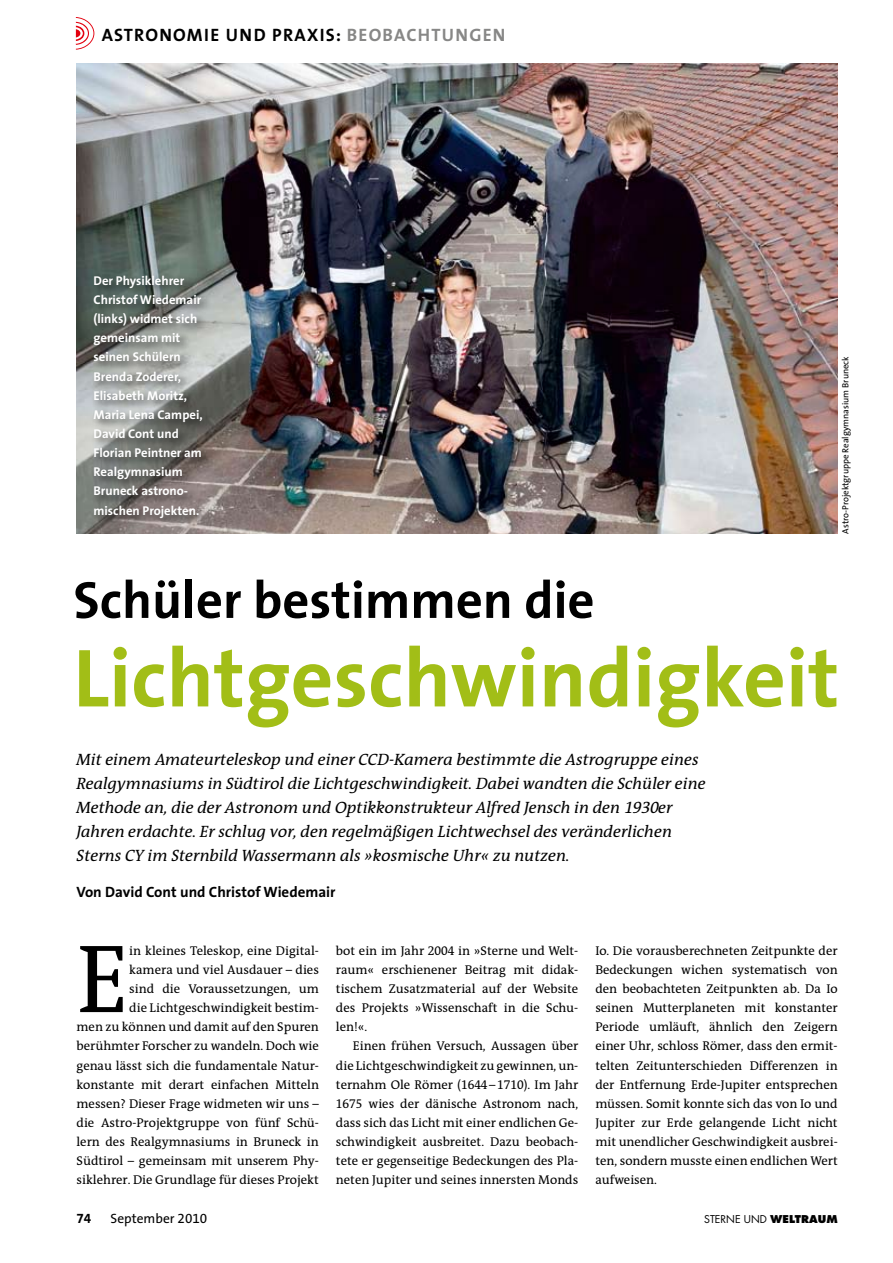
<style>
.page{position:relative;width:893px;height:1263px;background:#fff}
.page>*{position:absolute;margin:0;border:0;box-sizing:border-box;transform-origin:0 0}
.t1{font:97.8px "The Antiqua B5";color:#000}
.t2{font:700 83.25px "The Sans";color:#a2be17}
.t3{font:700 52.5px "The Sans";color:#000}
.t4{font:700 18px "The Sans";letter-spacing:.07em;color:#000}
.t5{font:700 18px "The Sans";letter-spacing:.07em;color:#878786}
.t6{font:italic 16.5px/24px "The Antiqua B5 i";color:#000}
.t7{font:700 15px "The Sans";color:#000}
.t8{font:13.5px "The Sans";color:#000}
.t9{font:13.5px "The Sans Bold Expert";color:#000}
.t10{font:12.75px/19.2px "The Antiqua B5";color:#000;text-align:justify}
.t11{font:700 12.75px/19.2px "The Sans";color:#fff}
.t12{font:10.5px "Futura";color:#000}
.t13{font:9px "The Sans";color:#000}
.s1{color:#878786}
.s2{font-family:"The Antiqua B5 c Caps"}
.s3{font-family:"The Sans Expert"}
.s4{font-weight:800}
</style>
<div class="page">
<img style="left:77px;top:63px;width:761px;height:471px">
<svg style="left:76px;top:17px;width:18px;height:33px"></svg>
<div style="left:90px;top:271px;width:123px;height:258px;background:#000;opacity:.75"></div>
<h3 class="t4" style="left:102px;top:24px;width:293px">Astronomie und Praxis: <span class="s1">Beobac</span></h3>
<h3 class="t5" style="left:418px;top:24px;width:89px">htungen</h3>
<p class="t11" style="left:94px;top:271px;width:111px">Der Physiklehrer<br>Christof Wiedemair (links) widmet sich gemeinsam mit seinen Schülern<br>Brenda Zoderer,<br>Elisabeth Moritz,<br>Maria Lena Campei,<br>David Cont und<br>Florian Peintner am<br>Realgymnasium<br>Bruneck astrono&shy;mischen Projekten.</p>
<p class="t13" style="left:840px;top:534px;width:179px;rotate:-90deg">Astro-Projektgruppe Realgymnasium Bruneck</p>
<h3 class="t3" style="left:73px;top:566px;width:523px">Schüler bestimmen die</h3>
<h2 class="t2" style="left:73px;top:625px;width:767px">Lichtgeschwindigkeit</h2>
<p class="t6" style="left:77px;top:748px;width:631px">Mit einem Amateurteleskop und einer CCD-Kamera bestimmte die Astrogruppe eines Realgymnasiums in Südtirol die Lichtgeschwindigkeit. Dabei wandten die Schüler eine Methode an, die der Astronom und Optikkonstrukteur Alfred Jensch in den <span class="s2">1930</span>er Jahren erdachte. Er schlug vor, den regelmäßigen Lichtwechsel des veränderlichen Sterns CY im Sternbild Wassermann als »kosmische Uhr« zu nutzen.</p>
<p class="t7" style="left:77px;top:882px;width:261px">Von David Cont und Christof Wiedemair</p>
<h1 class="t1" style="left:77px;top:928px;width:54px">E</h1>
<p class="t10" style="left:77px;top:941px;width:244px;text-align:right">in kleines Teleskop, eine Digital-<br>kamera und viel Ausdauer – dies<br>sind die Voraussetzungen, um<br>die Lichtgeschwindigkeit bestim-<br>men zu können und damit auf den Spuren berühmter Forscher zu wandeln. Doch wie genau lässt sich die fundamentale Natur&shy;konstante mit derart einfachen Mitteln messen? Dieser Frage widmeten wir uns – die Astro-Projektgruppe von fünf Schü&shy;lern des Realgymnasiums in Bruneck in Südtirol – gemeinsam mit unserem Phy&shy;siklehrer. Die Grundlage für dieses Projekt</p>
<p class="t10" style="left:336px;top:941px;width:244px">bot ein im Jahr <span class="s2">2004</span> in »Sterne und Welt&shy;raum« erschienener Beitrag mit didak&shy;tischem Zusatzmaterial auf der Website des Projekts »Wissenschaft in die Schu&shy;len!«.</p>
<p class="t10" style="left:336px;top:1037px;width:244px;text-indent:17px">Einen frühen Versuch, Aussagen über die Lichtgeschwindigkeit zu gewinnen, un&shy;ternahm Ole Römer (<span class="s2">1644</span>–<span class="s2">1710</span>). Im Jahr <span class="s2">1675</span> wies der dänische Astronom nach, dass sich das Licht mit einer endlichen Ge&shy;schwindigkeit ausbreitet. Dazu beobach&shy;tete er gegenseitige Bedeckungen des Pla&shy;neten Jupiter und seines innersten Monds</p>
<p class="t10" style="left:595px;top:941px;width:244px">Io. Die vorausberechneten Zeitpunkte der Bedeckungen wichen systematisch von den beobachteten Zeitpunkten ab. Da Io seinen Mutterplaneten mit konstanter Periode umläuft, ähnlich den Zeigern einer Uhr, schloss Römer, dass den ermit&shy;telten Zeitunterschieden Differenzen in der Entfernung Erde-Jupiter entsprechen müssen. Somit konnte sich das von Io und Jupiter zur Erde gelangende Licht nicht mit unendlicher Geschwindigkeit ausbrei&shy;ten, sondern musste einen endlichen Wert aufweisen.</p>
<p class="t9" style="left:77px;top:1210px;width:16px">74</p>
<p class="t8" style="left:111px;top:1210px;width:98px">September <span class="s3">2010</span></p>
<p class="t12" style="left:704px;top:1212px;width:135px">STERNE UND <span class="s4">WELTRAUM</span></p>
</div>
